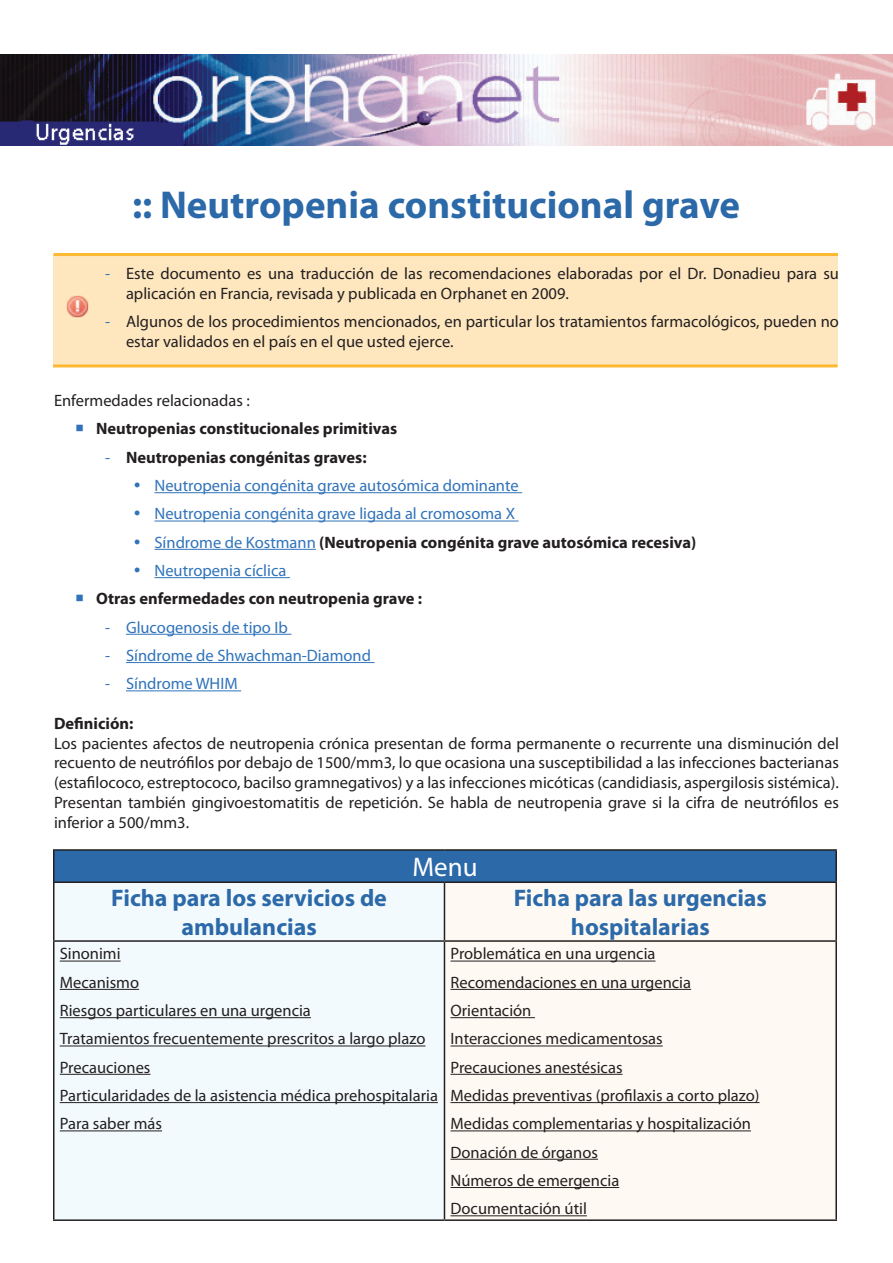
<style>
.page{position:relative;width:893px;height:1263px;background:#fff}
.page>*{position:absolute;margin:0;border:0;box-sizing:border-box;transform-origin:0 0}
.t1{font:700 39px "Myriad Pro";color:#2c69a9}
.t2{font:27px "Myriad Pro";color:#fff}
.t3{font:700 24px/28.8px "Myriad Pro";color:#2c69a9;text-align:center}
.t4{font:16.5px/28.3px "Myriad Pro";color:#231f20}
.t5{font:16.5px/28.3px "Myriad Pro";color:#3073ba}
.t6{font:700 16.5px "Myriad Pro";color:#231f20}
.s1{color:#3073ba}
.s2{font-weight:700;color:#231f20}
</style>
<div class="page">
<div style="left:53px;top:255px;width:785px;height:112px;background:#fee7bf"></div>
<hr style="left:53px;top:253px;width:785px;height:3px;background:#fdb931">
<hr style="left:53px;top:364px;width:784px;height:3px;background:#fdb931">
<hr style="left:154px;top:492px;width:368px;height:1px;background:#3073ba">
<hr style="left:154px;top:521px;width:365px;height:1px;background:#3073ba">
<hr style="left:154px;top:549px;width:162px;height:1px;background:#3073ba">
<hr style="left:154px;top:577px;width:136px;height:1px;background:#3073ba">
<hr style="left:126px;top:634px;width:165px;height:1px;background:#3073ba">
<hr style="left:126px;top:662px;width:249px;height:1px;background:#3073ba">
<hr style="left:126px;top:690px;width:115px;height:1px;background:#3073ba">
<div style="left:54px;top:850px;width:782px;height:32px;background:#2c69a9"></div>
<div style="left:54px;top:883px;width:390px;height:336px;background:#f3fafd"></div>
<div style="left:445px;top:883px;width:390px;height:336px;background:#fefaf3"></div>
<hr style="left:53px;top:849px;width:391px;height:2px;background:#231f20">
<hr style="left:53px;top:851px;width:1px;height:30px;background:#231f20">
<hr style="left:444px;top:849px;width:393px;height:2px;background:#231f20">
<hr style="left:835px;top:851px;width:2px;height:30px;background:#231f20">
<hr style="left:53px;top:881px;width:391px;height:2px;background:#231f20">
<hr style="left:53px;top:883px;width:1px;height:57px;background:#231f20">
<hr style="left:444px;top:881px;width:393px;height:2px;background:#231f20">
<hr style="left:444px;top:883px;width:1px;height:57px;background:#231f20">
<hr style="left:835px;top:883px;width:2px;height:57px;background:#231f20">
<hr style="left:53px;top:940px;width:391px;height:2px;background:#231f20">
<hr style="left:53px;top:942px;width:1px;height:277px;background:#231f20">
<hr style="left:444px;top:940px;width:393px;height:2px;background:#231f20">
<hr style="left:444px;top:942px;width:1px;height:277px;background:#231f20">
<hr style="left:835px;top:942px;width:2px;height:277px;background:#231f20">
<hr style="left:53px;top:1219px;width:391px;height:2px;background:#231f20">
<hr style="left:444px;top:1219px;width:393px;height:2px;background:#231f20">
<hr style="left:60px;top:961px;width:61px;height:1px;background:#231f20">
<hr style="left:60px;top:989px;width:79px;height:1px;background:#231f20">
<hr style="left:60px;top:1017px;width:251px;height:1px;background:#231f20">
<hr style="left:60px;top:1045px;width:365px;height:1px;background:#231f20">
<hr style="left:60px;top:1074px;width:90px;height:1px;background:#231f20">
<hr style="left:60px;top:1102px;width:378px;height:1px;background:#231f20">
<hr style="left:60px;top:1130px;width:102px;height:1px;background:#231f20">
<hr style="left:450px;top:961px;width:205px;height:1px;background:#231f20">
<hr style="left:450px;top:989px;width:241px;height:1px;background:#231f20">
<hr style="left:450px;top:1017px;width:85px;height:1px;background:#231f20">
<hr style="left:450px;top:1045px;width:213px;height:1px;background:#231f20">
<hr style="left:450px;top:1074px;width:172px;height:1px;background:#231f20">
<hr style="left:450px;top:1102px;width:309px;height:1px;background:#231f20">
<hr style="left:450px;top:1130px;width:301px;height:1px;background:#231f20">
<hr style="left:450px;top:1159px;width:148px;height:1px;background:#231f20">
<hr style="left:450px;top:1187px;width:169px;height:1px;background:#231f20">
<hr style="left:450px;top:1215px;width:137px;height:1px;background:#231f20">
<img style="left:0;top:54px;width:893px;height:92px">
<img style="left:66px;top:295px;width:23px;height:23px">
<h1 class="t1" style="left:132px;top:179px;width:609px">:: Neutropenia constitucional grave</h1>
<p class="t4" style="left:126px;top:263px;width:714px;line-height:19.8px;text-indent:-21px"><span class="s1">-</span> Este documento es una traducción de las recomendaciones elaboradas por el Dr. Donadieu para su aplicación en Francia, revisada y publicada en Orphanet en 2009.</p>
<p class="t4" style="left:126px;top:311px;width:714px;line-height:19.8px;text-indent:-21px"><span class="s1">-</span> Algunos de los procedimientos mencionados, en particular los tratamientos farmacológicos, pueden no estar validados en el país en el que usted ejerce.</p>
<p class="t4" style="left:54px;top:386px;width:197px">Enfermedades relacionadas :</p>
<p class="t6" style="left:96px;top:418px;width:303px">Neutropenias constitucionales primitivas</p>
<p class="t5" style="left:154px;top:443px;width:543px;text-indent:-50px">- <span class="s2">Neutropenias congénitas graves:<br></span>Neutropenia congénita grave autosómica dominante<br>Neutropenia congénita grave ligada al cromosoma X<br>Síndrome de Kostmann <span class="s2">(Neutropenia congénita grave autosómica recesiva)<br></span>Neutropenia cíclica</p>
<p class="t6" style="left:96px;top:588px;width:328px">Otras enfermedades con neutropenia grave :</p>
<p class="t5" style="left:105px;top:613px;width:184px">- Glucogenosis de tipo Ib</p>
<p class="t5" style="left:105px;top:641px;width:268px">- Síndrome de Shwachman-Diamond</p>
<p class="t5" style="left:105px;top:669px;width:134px">- Síndrome WHIM</p>
<p class="t6" style="left:54px;top:712px;width:81px">Definición:</p>
<p class="t4" style="left:54px;top:733px;width:787px;line-height:19.8px;text-align:justify">Los pacientes afectos de neutropenia crónica presentan de forma permanente o recurrente una disminución del recuento de neutrófilos por debajo de 1500/mm3, lo que ocasiona una susceptibilidad a las infecciones bacterianas (estafilococo, estreptococo, bacilso gramnegativos) y a las infecciones micóticas (candidiasis, aspergilosis sistémica).<br>Presentan también gingivoestomatitis de repetición. Se habla de neutropenia grave si la cifra de neutrófilos es inferior a 500/mm3.</p>
<h2 class="t2" style="left:412px;top:850px;width:67px">Menu</h2>
<h3 class="t3" style="left:111px;top:883px;width:277px">Ficha para los servicios de ambulancias</h3>
<h3 class="t3" style="left:514px;top:883px;width:255px">Ficha para las urgencias hospitalarias</h3>
<p class="t4" style="left:60px;top:939px;width:380px">Sinonimi<br>Mecanismo<br>Riesgos particulares en una urgencia<br>Tratamientos frecuentemente prescritos a largo plazo<br>Precauciones<br>Particularidades de la asistencia médica prehospitalaria<br>Para saber más</p>
<p class="t4" style="left:450px;top:939px;width:311px">Problemática en una urgencia<br>Recomendaciones en una urgencia<br>Orientación<br>Interacciones medicamentosas<br>Precauciones anestésicas<br>Medidas preventivas (profilaxis a corto plazo)<br>Medidas complementarias y hospitalización<br>Donación de órganos<br>Números de emergencia<br>Documentación útil</p>
</div>
